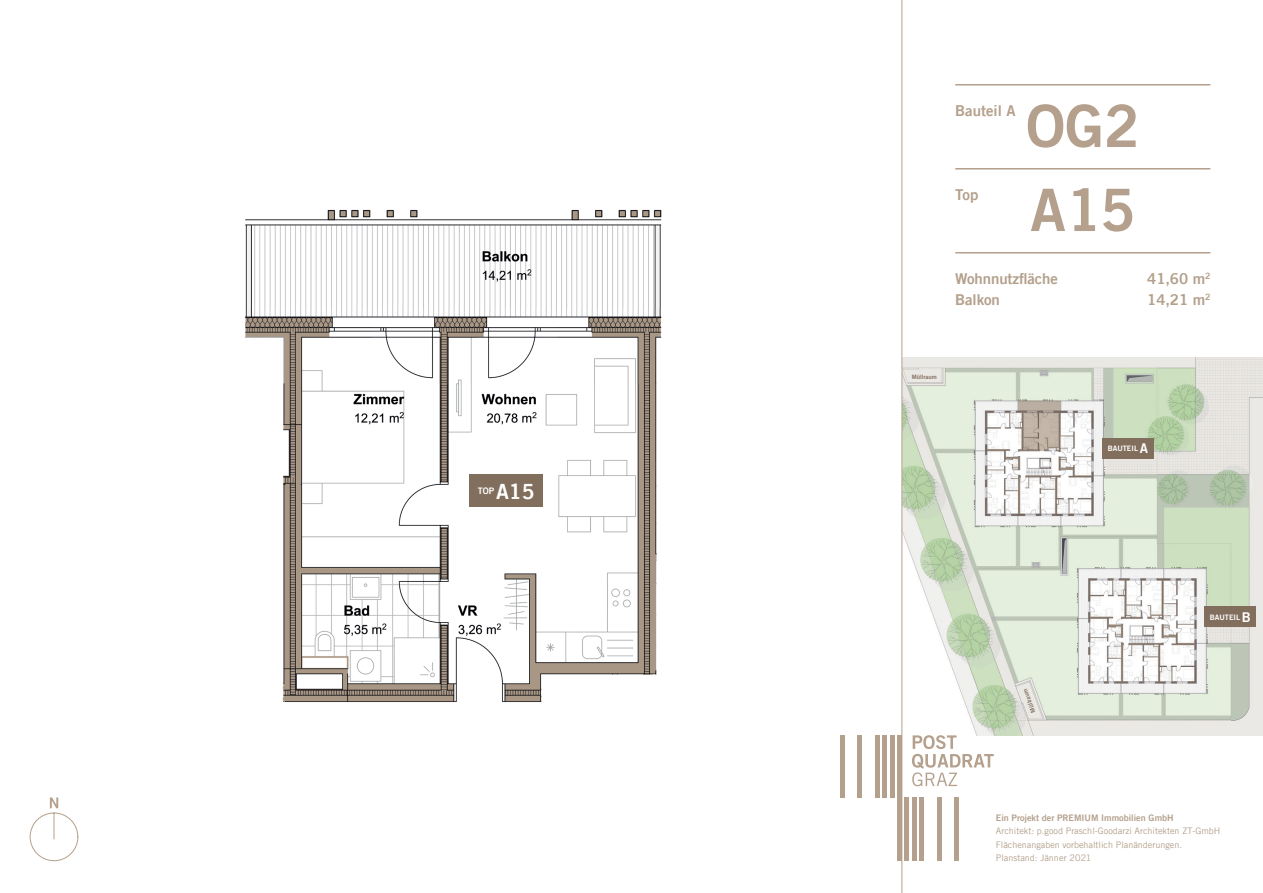
<style>
.page{position:relative;width:1263px;height:893px;background:#fff}
.page>*{position:absolute;margin:0;border:0;box-sizing:border-box;transform-origin:0 0}
.t1{font:58.5px/84px "Trade Gothic LT Bold Two";color:#b4a08c}
.t2{font:21px "Trade Gothic LT Bold Two";color:#fff}
.t3{font:15px "Trade Gothic LT Bold Two";letter-spacing:-.005em;color:#b4a08c}
.t4{font:9px/13.5px "Trade Gothic LT";color:#b4a08c}
.t5{font:9px "Trade Gothic LT Bold Two";color:#b4a08c}
.t6{font:9px "Trade Gothic LT Bold Two";color:#fff}
.t7{font:7.5px "Trade Gothic LT Bold Two";color:#fff}
.t8{font:6px "Trade Gothic LT Bold Two";letter-spacing:.005em;color:#816e5d}
.s1{font-size:13.5px}
</style>
<div class="page">
<img style="left:245px;top:209px;width:598px;height:589px">
<img style="left:902px;top:357px;width:361px;height:378px">
<hr style="left:955px;top:168px;width:255px;height:2px;background:#b4a08c">
<hr style="left:955px;top:252px;width:255px;height:2px;background:#b4a08c">
<hr style="left:955px;top:84px;width:255px;height:2px;background:#b4a08c">
<div style="left:469px;top:475px;width:74px;height:32px;background:#816e5d"></div>
<div style="left:1102px;top:438px;width:51px;height:20px;background:#816e5d"></div>
<div style="left:1204px;top:606px;width:52px;height:21px;background:#816e5d"></div>
<svg style="left:912px;top:735px;width:82px;height:51px"></svg>
<div style="left:897px;top:735px;width:5px;height:126px;background:#b4a08c"></div>
<div style="left:904px;top:797px;width:5px;height:64px;background:#b4a08c"></div>
<div style="left:912px;top:797px;width:5px;height:64px;background:#b4a08c"></div>
<div style="left:919px;top:797px;width:5px;height:64px;background:#b4a08c"></div>
<div style="left:937px;top:797px;width:5px;height:64px;background:#b4a08c"></div>
<div style="left:954px;top:797px;width:5px;height:64px;background:#b4a08c"></div>
<div style="left:889px;top:735px;width:5px;height:62px;background:#b4a08c"></div>
<div style="left:882px;top:735px;width:5px;height:62px;background:#b4a08c"></div>
<div style="left:874px;top:735px;width:5px;height:62px;background:#b4a08c"></div>
<div style="left:857px;top:735px;width:5px;height:62px;background:#b4a08c"></div>
<div style="left:840px;top:735px;width:5px;height:62px;background:#b4a08c"></div>
<hr style="left:901px;top:0;width:1px;height:893px;background:#b4a08c">
<svg style="left:29px;top:797px;width:50px;height:64px"></svg>
<p class="t6" style="left:478px;top:485px;width:18px">TOP</p>
<h2 class="t2" style="left:496px;top:478px;width:40px">A15</h2>
<h3 class="t3" style="left:955px;top:101px;width:62px">Bauteil A</h3>
<h1 class="t1" style="left:1026px;top:83px;width:115px">OG2<br>A15</h1>
<h3 class="t3" style="left:955px;top:185px;width:25px">Top</h3>
<h3 class="t3" style="left:955px;top:269px;width:104px">Wohnnutzfläche</h3>
<h3 class="t3" style="left:1147px;top:269px;width:65px">41,60 m<sup>2</sup></h3>
<h3 class="t3" style="left:955px;top:290px;width:46px">Balkon</h3>
<h3 class="t3" style="left:1147px;top:290px;width:65px">14,21 m<sup>2</sup></h3>
<p class="t8" style="left:912px;top:373px;width:27px">Müllraum</p>
<p class="t7" style="left:1108px;top:444px;width:42px">BAUTEIL <span class="s1">A</span></p>
<p class="t8" style="left:1030px;top:714px;width:27px;rotate:-110deg">Müllraum</p>
<p class="t7" style="left:1210px;top:612px;width:43px">BAUTEIL <span class="s1">B</span></p>
<p class="t5" style="left:996px;top:812px;width:179px">Ein Projekt der PREMIUM Immobilien GmbH</p>
<p class="t4" style="left:996px;top:824px;width:226px">Architekt: p.good Praschl-Goodarzi Architekten ZT-GmbH<br>Flächenangaben vorbehaltlich Planänderungen.<br>Planstand: Jänner 2021</p>
</div>
